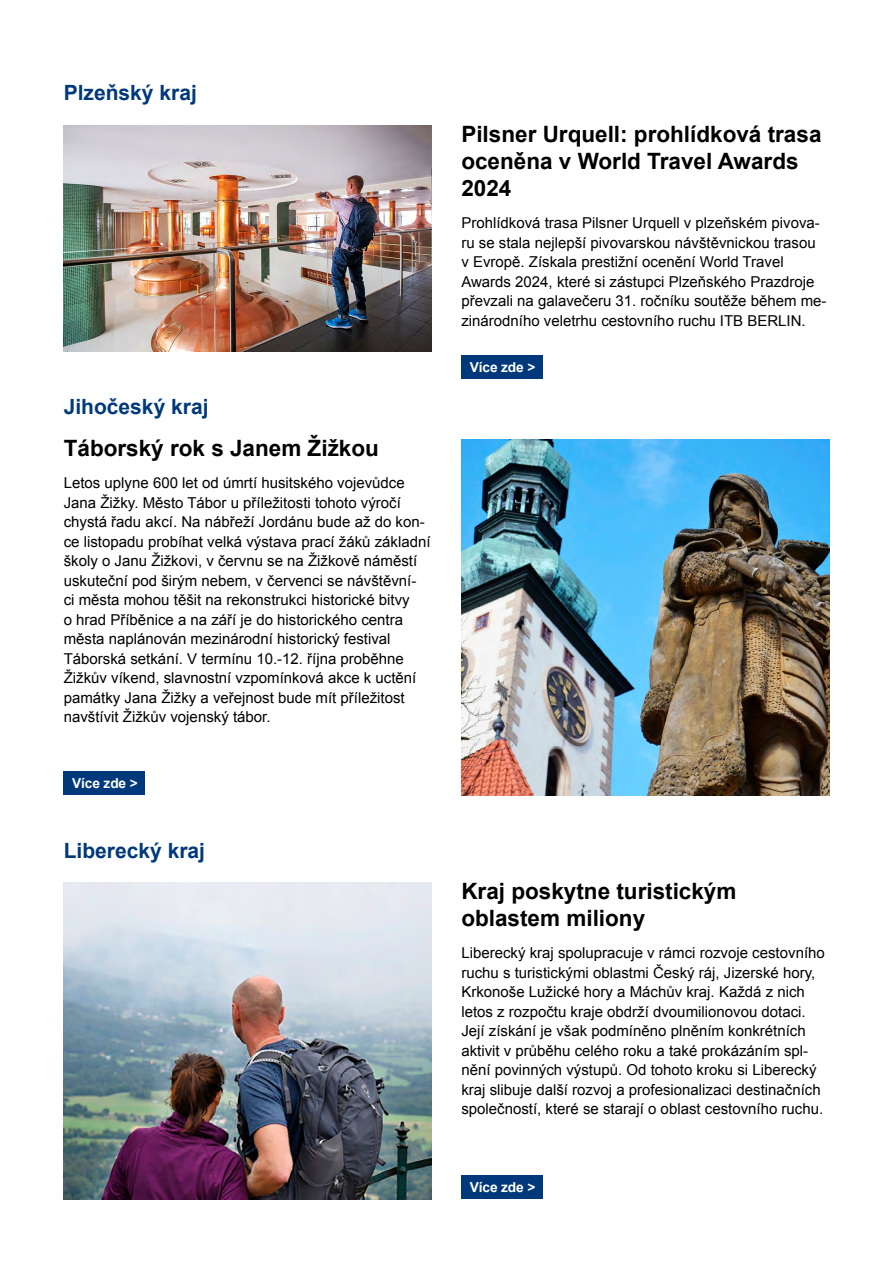
<style>
.page{position:relative;width:893px;height:1263px;background:#fff}
.page>*{position:absolute;margin:0;border:0;box-sizing:border-box;transform-origin:0 0}
.t1{font:700 22.5px/27px "Arial";color:#000}
.t2{font:700 21px "Arial";color:#00397b}
.t3{font:15px/19.5px "Arial";color:#000}
.t4{font:700 13.65px "Arial";letter-spacing:-.01em;color:#fff}
</style>
<div class="page">
<div style="left:461px;top:355px;width:81px;height:24px;background:#00397b"></div>
<div style="left:64px;top:771px;width:81px;height:24px;background:#00397b"></div>
<img style="left:64px;top:125px;width:368px;height:227px">
<img style="left:461px;top:439px;width:368px;height:356px">
<div style="left:461px;top:1175px;width:81px;height:24px;background:#00397b"></div>
<img style="left:64px;top:883px;width:368px;height:316px">
<h2 class="t2" style="left:64px;top:79px;width:135px">Plzeňský kraj</h2>
<h2 class="t2" style="left:64px;top:393px;width:146px">Jihočeský kraj</h2>
<h1 class="t1" style="left:64px;top:435px;width:317px">Táborský rok s Janem Žižkou</h1>
<p class="t3" style="left:64px;top:473px;width:368px">Letos uplyne 600 let od úmrtí husitského vojevůdce Jana Žižky. Město Tábor u příležitosti tohoto výročí chystá řadu akcí. Na nábřeží Jordánu bude až do kon&shy;ce listopadu probíhat velká výstava prací žáků základní školy o Janu Žižkovi, v červnu se na Žižkově náměstí uskuteční pod širým nebem, v červenci se návštěvní&shy;ci města mohou těšit na rekonstrukci historické bitvy<br>o hrad Příběnice a na září je do historického centra města naplánován mezinárodní historický festival Táborská setkání. V termínu 10.-12. října proběhne Žižkův víkend, slavnostní vzpomínková akce k uctění památky Jana Žižky a veřejnost bude mít příležitost navštívit Žižkův vojenský tábor.</p>
<p class="t4" style="left:72px;top:774px;width:67px">Více zde &gt;</p>
<h2 class="t2" style="left:64px;top:836px;width:143px">Liberecký kraj</h2>
<h1 class="t1" style="left:461px;top:121px;width:362px">Pilsner Urquell: prohlídková trasa oceněna v World Travel Awards<br>2024</h1>
<p class="t3" style="left:461px;top:213px;width:367px">Prohlídková trasa Pilsner Urquell v plzeňském pivova&shy;ru se stala nejlepší pivovarskou návštěvnickou trasou v Evropě. Získala prestižní ocenění World Travel Awards 2024, které si zástupci Plzeňského Prazdroje převzali na galavečeru 31. ročníku soutěže během me&shy;zinárodního veletrhu cestovního ruchu ITB BERLIN.</p>
<p class="t4" style="left:470px;top:358px;width:67px">Více zde &gt;</p>
<h1 class="t1" style="left:461px;top:878px;width:277px">Kraj poskytne turistickým oblastem miliony</h1>
<p class="t3" style="left:461px;top:943px;width:365px">Liberecký kraj spolupracuje v rámci rozvoje cestovního ruchu s turistickými oblastmi Český ráj, Jizerské hory, Krkonoše Lužické hory a Máchův kraj. Každá z nich letos z rozpočtu kraje obdrží dvoumilionovou dotaci.<br>Její získání je však podmíněno plněním konkrétních aktivit v průběhu celého roku a také prokázáním spl&shy;nění povinných výstupů. Od tohoto kroku si Liberecký kraj slibuje další rozvoj a profesionalizaci destinačních společností, které se starají o oblast cestovního ruchu.</p>
<p class="t4" style="left:470px;top:1178px;width:67px">Více zde &gt;</p>
</div>
